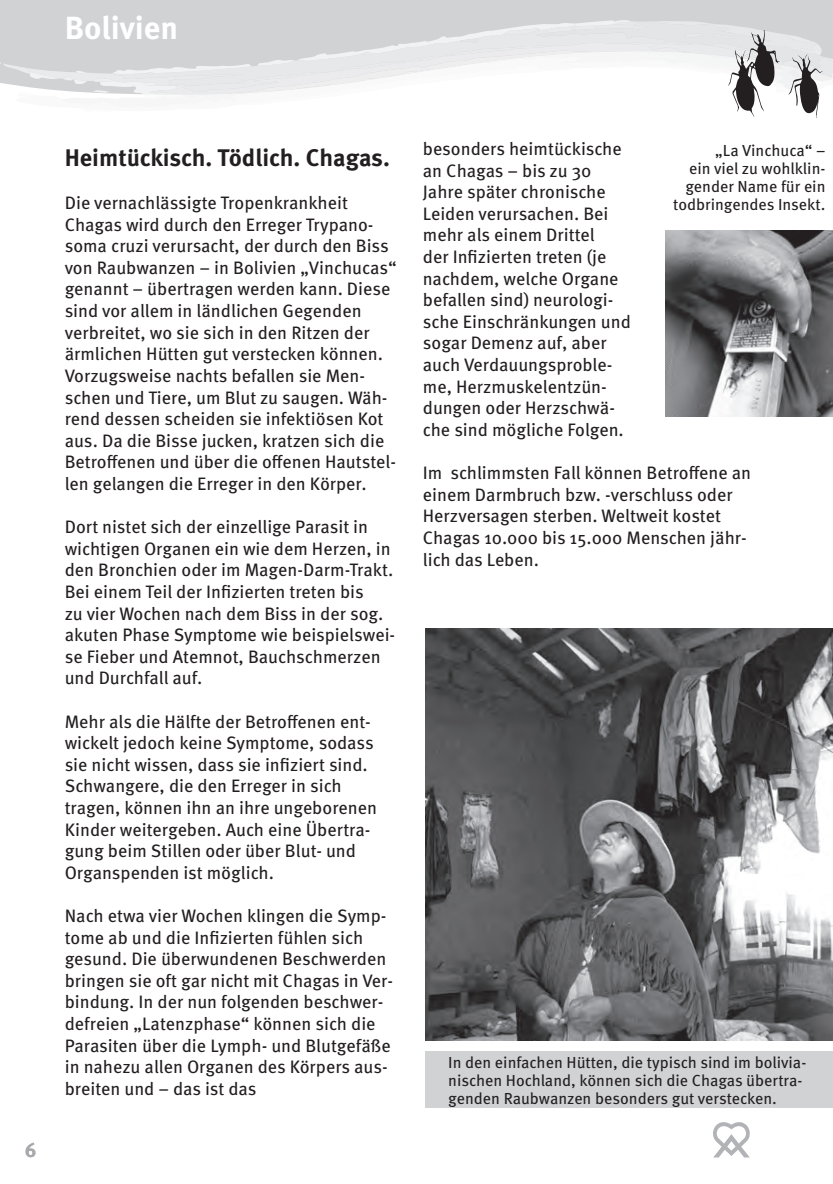
<style>
.page{position:relative;width:833px;height:1184px;background:#fff}
.page>*{position:absolute;margin:0;border:0;box-sizing:border-box;transform-origin:0 0}
.t1{font:700 32px "Meta OT";color:#fff}
.t2{font:700 24px "Meta OT";color:#231f20}
.t3{font:700 20px "Meta OT";color:#a8a9ad}
.t4{font:18px/21.6px "Meta OT";color:#231f20}
.t5{font:16px/18px "Meta OT";color:#231f20;text-align:right}
</style>
<div class="page">
<div style="left:0;top:0;width:832px;height:20px;background:#d1d2d4"></div>
<svg style="left:713px;top:1122px;width:37px;height:35px"></svg>
<svg style="left:0;top:20px;width:832px;height:98px"></svg>
<img style="left:425px;top:628px;width:407px;height:412px">
<div style="left:425px;top:1051px;width:407px;height:57px;background:#d1d2d4"></div>
<img style="left:665px;top:230px;width:167px;height:186px">
<h1 class="t1" style="left:65px;top:7px;width:115px">Bolivien</h1>
<p class="t3" style="left:25px;top:1137px;width:13px">6</p>
<h2 class="t2" style="left:65px;top:142px;width:326px">Heimtückisch. Tödlich. Chagas.</h2>
<p class="t4" style="left:65px;top:193px;width:333px">Die vernachlässigte Tropenkrankheit Chagas wird durch den Erreger Trypano&shy;soma cruzi verursacht, der durch den Biss von Raubwanzen – in Bolivien „Vinchucas“ genannt – übertragen werden kann . Diese sind vor allem in ländlichen Gegenden verbreitet, wo sie sich in den Ritzen der ärmlichen Hütten gut verstecken können .<br>Vorzugsweise nachts befallen sie Men&shy;schen und Tiere, um Blut zu saugen . Wäh&shy;rend dessen scheiden sie infektiösen Kot aus . Da die Bisse jucken, kratzen sich die Betroffenen und über die offenen Hautstel&shy;len gelangen die Erreger in den Körper .</p>
<p class="t4" style="left:65px;top:517px;width:332px">Dort nistet sich der einzellige Parasit in wichtigen Organen ein wie dem Herzen, in den Bronchien oder im Magen-Darm-Trakt .<br>Bei einem Teil der Infizierten treten bis<br>zu vier Wochen nach dem Biss in der sog . akuten Phase Symptome wie beispielswei&shy;se Fieber und Atemnot, Bauchschmerzen und Durchfall auf .</p>
<p class="t4" style="left:65px;top:711px;width:314px">Mehr als die Hälfte der Betroffenen ent&shy;wickelt jedoch keine Symptome, sodass sie nicht wissen, dass sie infiziert sind .<br>Schwangere, die den Erreger in sich tragen, können ihn an ihre ungeborenen Kinder weitergeben . Auch eine Übertra&shy;gung beim Stillen oder über Blut- und Organspenden ist möglich .</p>
<p class="t4" style="left:65px;top:905px;width:330px">Nach etwa vier Wochen klingen die Symp&shy;tome ab und die Infizierten fühlen sich gesund . Die überwundenen Beschwerden bringen sie oft gar nicht mit Chagas in Ver&shy;bindung . In der nun folgenden beschwer&shy;defreien „Latenzphase“ können sich die Parasiten über die Lymph- und Blutgefäße in nahezu allen Organen des Körpers aus&shy;breiten und – das ist das</p>
<p class="t4" style="left:422px;top:139px;width:209px">besonders heimtückische an Chagas – bis zu 30<br>Jahre später chronische<br>Leiden verursachen . Bei mehr als einem Drittel<br>der Infizierten treten (je nachdem, welche Organe befallen sind) neurologi&shy;sche Einschränkungen und sogar Demenz auf, aber auch Verdauungsproble&shy;me, Herzmuskelentzün&shy;dungen oder Herzschwä&shy;che sind mögliche Folgen .</p>
<p class="t4" style="left:422px;top:463px;width:330px">Im schlimmsten Fall können Betroffene an einem Darmbruch bzw . -verschluss oder Herzversagen sterben . Weltweit kostet Chagas 10 .000 bis 15 .000 Menschen jähr&shy;lich das Leben .</p>
<p class="t5" style="left:673px;top:142px;width:154px">„La Vinchuca“ –<br>ein viel zu wohlklin&shy;gender Name für ein todbringendes Insekt .</p>
<p class="t5" style="left:448px;top:1053px;width:359px;text-align:left">In den einfachen Hütten, die typisch sind im bolivia&shy;nischen Hochland, können sich die Chagas übertra&shy;genden Raubwanzen besonders gut verstecken .</p>
</div>
